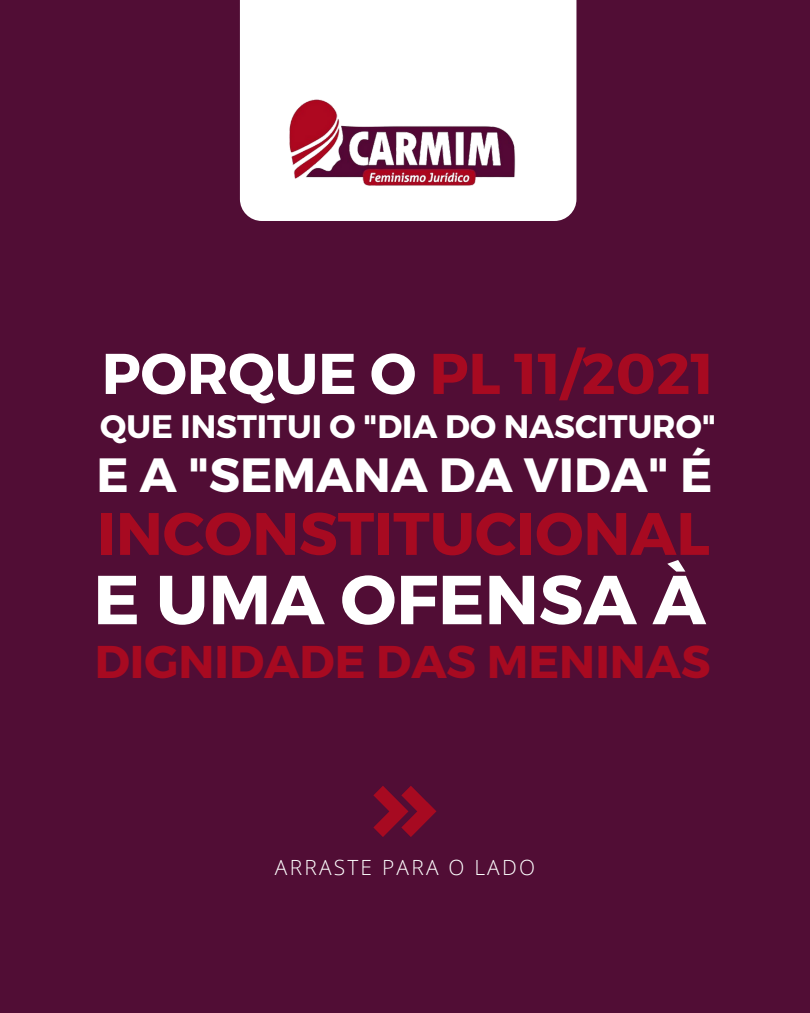
<style>
.page{position:relative;width:810px;height:1013px;background:#fff}
.page>*{position:absolute;margin:0;border:0;box-sizing:border-box;transform-origin:0 0}
.t1{font:700 69.1px "Montserrat";color:#fff}
.t2{font:700 59.7px "Montserrat";color:#a70a21}
.t3{font:700 57.3px "Montserrat";color:#a70a21}
.t4{font:700 48px "Montserrat";color:#fff}
.t5{font:700 45.8px "Montserrat";color:#a70a21}
.t6{font:700 32.4px "Montserrat";color:#fff}
.t7{font:300 20.9px "Open Sans";letter-spacing:.105em;color:#fff}
.s1{color:#fff}
</style>
<div class="page">
<div style="left:0;top:0;width:810px;height:1012px;background:#510d35"></div>
<div style="left:240px;top:0;width:336px;height:221px;background:#fff"></div>
<img style="left:286px;top:35px;width:234px;height:186px">
<svg style="left:373px;top:786px;width:63px;height:51px"></svg>
<p class="t3" style="left:102px;top:336px;width:614px"><span class="s1">PORQUE O</span> PL 11/2021</p>
<p class="t6" style="left:100px;top:405px;width:617px">QUE INSTITUI O "DIA DO NASCITURO"</p>
<p class="t4" style="left:96px;top:443px;width:618px">E A "SEMANA DA VIDA" É</p>
<p class="t2" style="left:97px;top:495px;width:614px">INCONSTITUCIONAL</p>
<p class="t1" style="left:93px;top:554px;width:614px">E UMA OFENSA À</p>
<p class="t5" style="left:95px;top:632px;width:617px">DIGNIDADE DAS MENINAS</p>
<p class="t7" style="left:275px;top:852px;width:262px">ARRASTE PARA O LADO</p>
</div>
